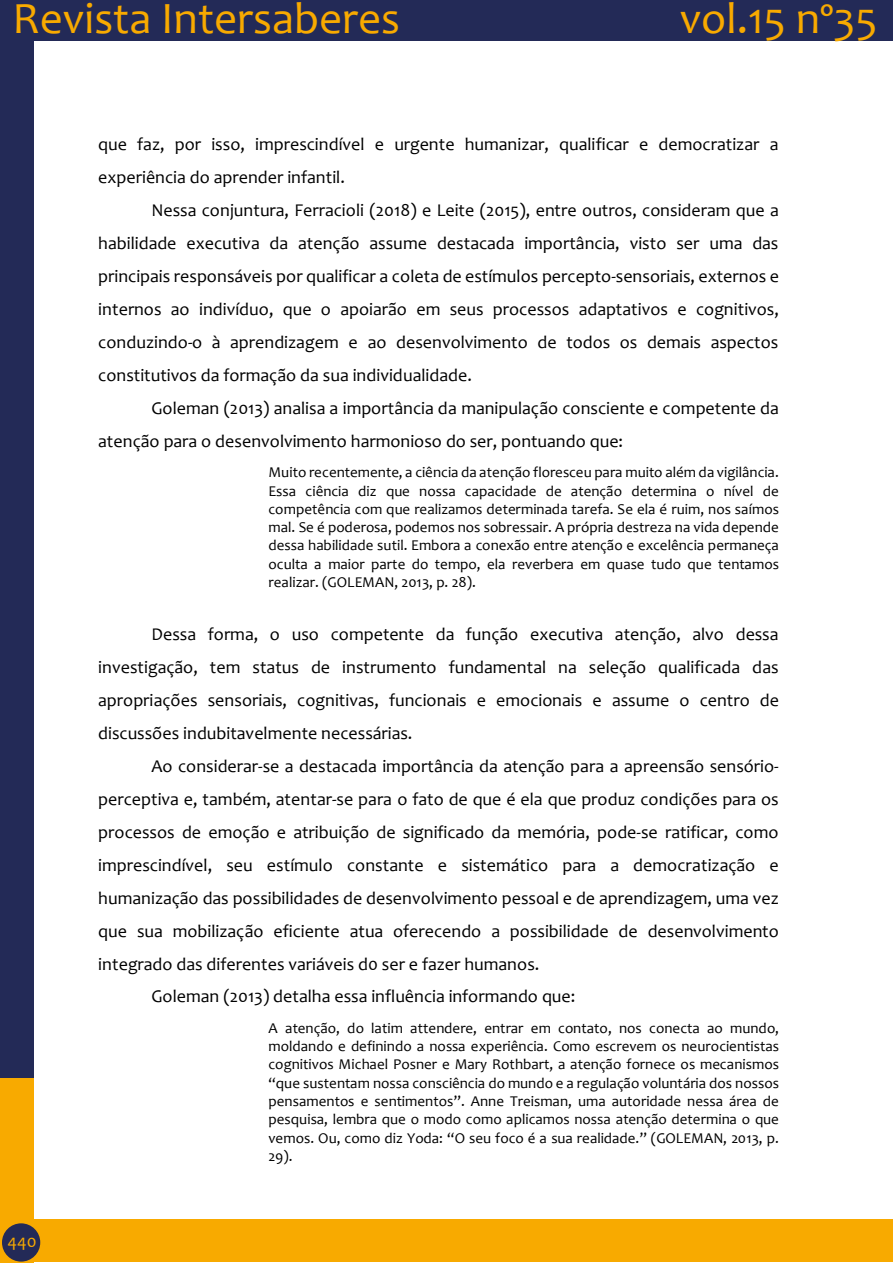
<style>
.page{position:relative;width:893px;height:1263px;background:#fff}
.page>*{position:absolute;margin:0;border:0;box-sizing:border-box;transform-origin:0 0}
.t1{font:45px "Candara";color:#f8aa00}
.t2{font:18px/33px "Candara";color:#000}
.t3{font:18px "Candara";color:#f8aa00}
.t4{font:15px/18.3px "Candara";letter-spacing:.005em;color:#000;text-align:justify}
</style>
<div class="page">
<div style="left:0;top:0;width:33px;height:1081px;background:#232a57"></div>
<div style="left:0;top:0;width:893px;height:41px;background:#232a57"></div>
<div style="left:0;top:1078px;width:33px;height:185px;background:#f8aa00"></div>
<div style="left:21px;top:1219px;width:872px;height:43px;background:#f8aa00"></div>
<div style="left:2px;top:1223px;width:38px;height:38px;background:#232a57;border-radius:50%"></div>
<h1 class="t1" style="left:13px;top:-9px;width:389px">Revista Intersaberes</h1>
<h1 class="t1" style="left:680px;top:-9px;width:199px">vol.15 nº35</h1>
<p class="t3" style="left:8px;top:1229px;width:31px">440</p>
<p class="t2" style="left:98px;top:128px;width:682px">que faz, por isso, imprescindível e urgente humanizar, qualificar e democratizar a experiência do aprender infantil.</p>
<p class="t2" style="left:98px;top:194px;width:682px;text-align:justify;text-indent:53px">Nessa conjuntura, Ferracioli (2018) e Leite (2015), entre outros, consideram que a habilidade executiva da atenção assume destacada importância, visto ser uma das principais responsáveis por qualificar a coleta de estímulos percepto-sensoriais, externos e internos ao indivíduo, que o apoiarão em seus processos adaptativos e cognitivos, conduzindo-o à aprendizagem e ao desenvolvimento de todos os demais aspectos constitutivos da formação da sua individualidade.</p>
<p class="t2" style="left:98px;top:391px;width:682px;text-indent:53px">Goleman (2013) analisa a importância da manipulação consciente e competente da atenção para o desenvolvimento harmonioso do ser, pontuando que:</p>
<p class="t4" style="left:268px;top:463px;width:512px">Muito recentemente, a ciência da atenção floresceu para muito além da vigilância.<br>Essa ciência diz que nossa capacidade de atenção determina o nível de competência com que realizamos determinada tarefa. Se ela é ruim, nos saímos mal. Se é poderosa, podemos nos sobressair. A própria destreza na vida depende dessa habilidade sutil. Embora a conexão entre atenção e excelência permaneça oculta a maior parte do tempo, ela reverbera em quase tudo que tentamos realizar. (GOLEMAN, 2013, p. 28).</p>
<p class="t2" style="left:98px;top:617px;width:682px;text-align:justify;text-indent:53px">Dessa forma, o uso competente da função executiva atenção, alvo dessa investigação, tem status de instrumento fundamental na seleção qualificada das apropriações sensoriais, cognitivas, funcionais e emocionais e assume o centro de discussões indubitavelmente necessárias.</p>
<p class="t2" style="left:151px;top:749px;width:629px">Ao considerar-se a destacada importância da atenção para a apreensão sensório-</p>
<p class="t2" style="left:98px;top:782px;width:682px">perceptiva e, também, atentar-se para o fato de que é ela que produz condições para os</p>
<p class="t2" style="left:98px;top:815px;width:682px">processos de emoção e atribuição de significado da memória, pode-se ratificar, como</p>
<p class="t2" style="left:98px;top:848px;width:682px">imprescindível, seu estímulo constante e sistemático para a democratização e</p>
<p class="t2" style="left:98px;top:881px;width:682px">humanização das possibilidades de desenvolvimento pessoal e de aprendizagem, uma vez</p>
<p class="t2" style="left:98px;top:914px;width:682px">que sua mobilização eficiente atua oferecendo a possibilidade de desenvolvimento</p>
<p class="t2" style="left:98px;top:947px;width:443px">integrado das diferentes variáveis d0 ser e fazer humanos.</p>
<p class="t2" style="left:151px;top:980px;width:425px">Goleman (2013) detalha essa influência informando que:</p>
<p class="t4" style="left:268px;top:1018px;width:512px">A atenção, do latim attendere, entrar em contato, nos conecta ao mundo, moldando e definindo a nossa experiência. Como escrevem os neurocientistas cognitivos Michael Posner e Mary Rothbart, a atenção fornece os mecanismos “que sustentam nossa consciência do mundo e a regulação voluntária dos nossos pensamentos e sentimentos”. Anne Treisman, uma autoridade nessa área de pesquisa, lembra que o modo como aplicamos nossa atenção determina o que vemos. Ou, como diz Yoda: “O seu foco é a sua realidade.” (GOLEMAN, 2013, p.<br>29).</p>
</div>
